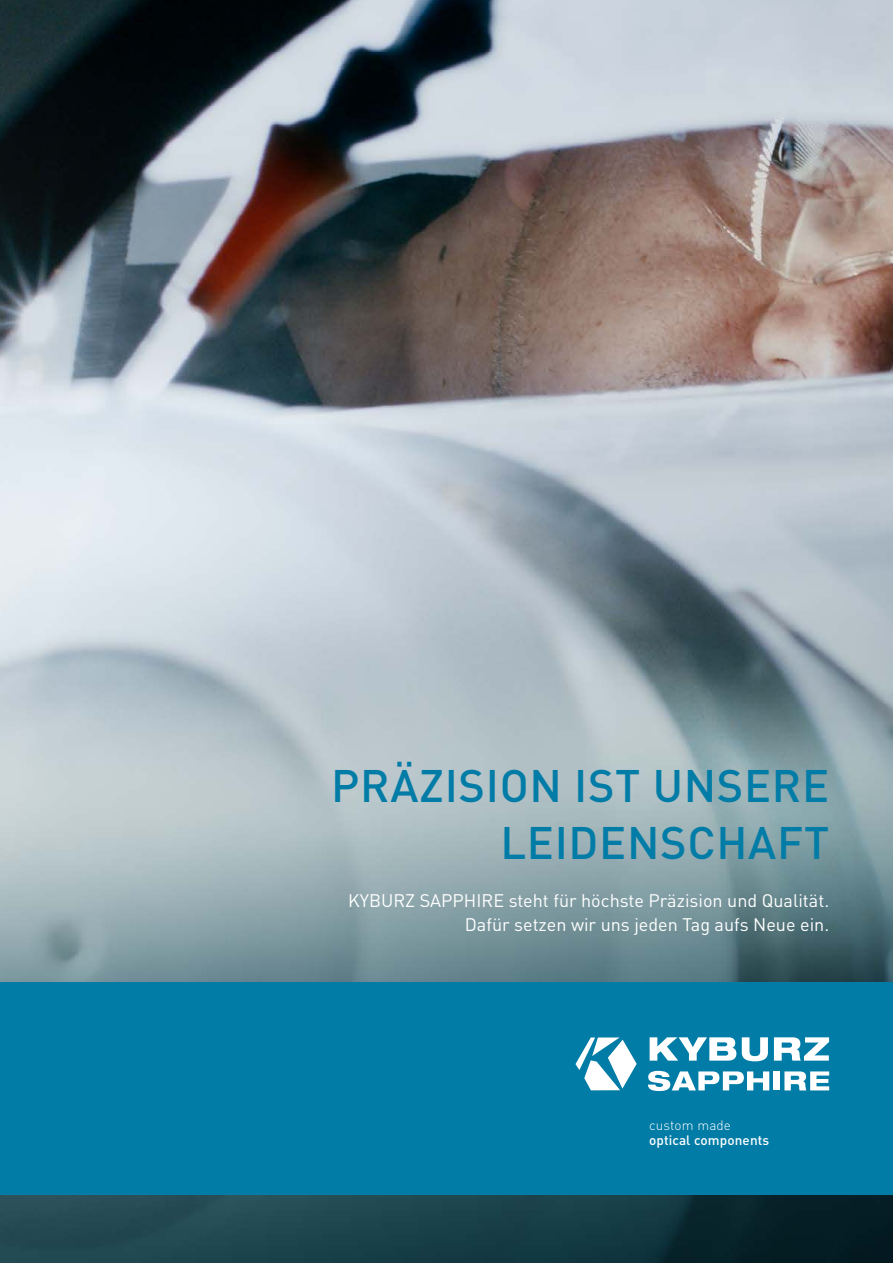
<style>
.page{position:relative;width:893px;height:1263px;background:#fff}
.page>*{position:absolute;margin:0;border:0;box-sizing:border-box;transform-origin:0 0}
.t1{font:500 45px/57px "DIN";letter-spacing:.015em;color:#007ca6;text-align:right}
.t2{font:18px/24px "DIN";color:#fff;text-align:right}
.t3{font:500 13.5px "DIN";letter-spacing:.01em;color:#fff}
.t4{font:300 13.5px "DIN";letter-spacing:.01em;color:#fff}
</style>
<div class="page">
<img style="left:0;top:0;width:893px;height:1263px">
<div style="left:0;top:982px;width:893px;height:213px;background:#007ca6"></div>
<svg style="left:575px;top:1037px;width:62px;height:53px"></svg>
<svg style="left:650px;top:1037px;width:86px;height:23px"></svg>
<svg style="left:742px;top:1037px;width:26px;height:24px"></svg>
<svg style="left:774px;top:1037px;width:55px;height:23px"></svg>
<svg style="left:648px;top:1071px;width:121px;height:20px"></svg>
<div style="left:774px;top:1071px;width:6px;height:19px;background:#fff"></div>
<svg style="left:784px;top:1071px;width:45px;height:19px"></svg>
<h1 class="t1" style="left:331px;top:762px;width:499px">PRÄZISION IST UNSERE<br>LEIDENSCHAFT</h1>
<p class="t2" style="left:348px;top:890px;width:483px">KYBURZ SAPPHIRE steht für höchste Präzision und Qualität.<br>Dafür setzen wir uns jeden Tag aufs Neue ein.</p>
<p class="t4" style="left:649px;top:1120px;width:84px">custom made</p>
<p class="t3" style="left:649px;top:1135px;width:122px">optical components</p>
</div>
